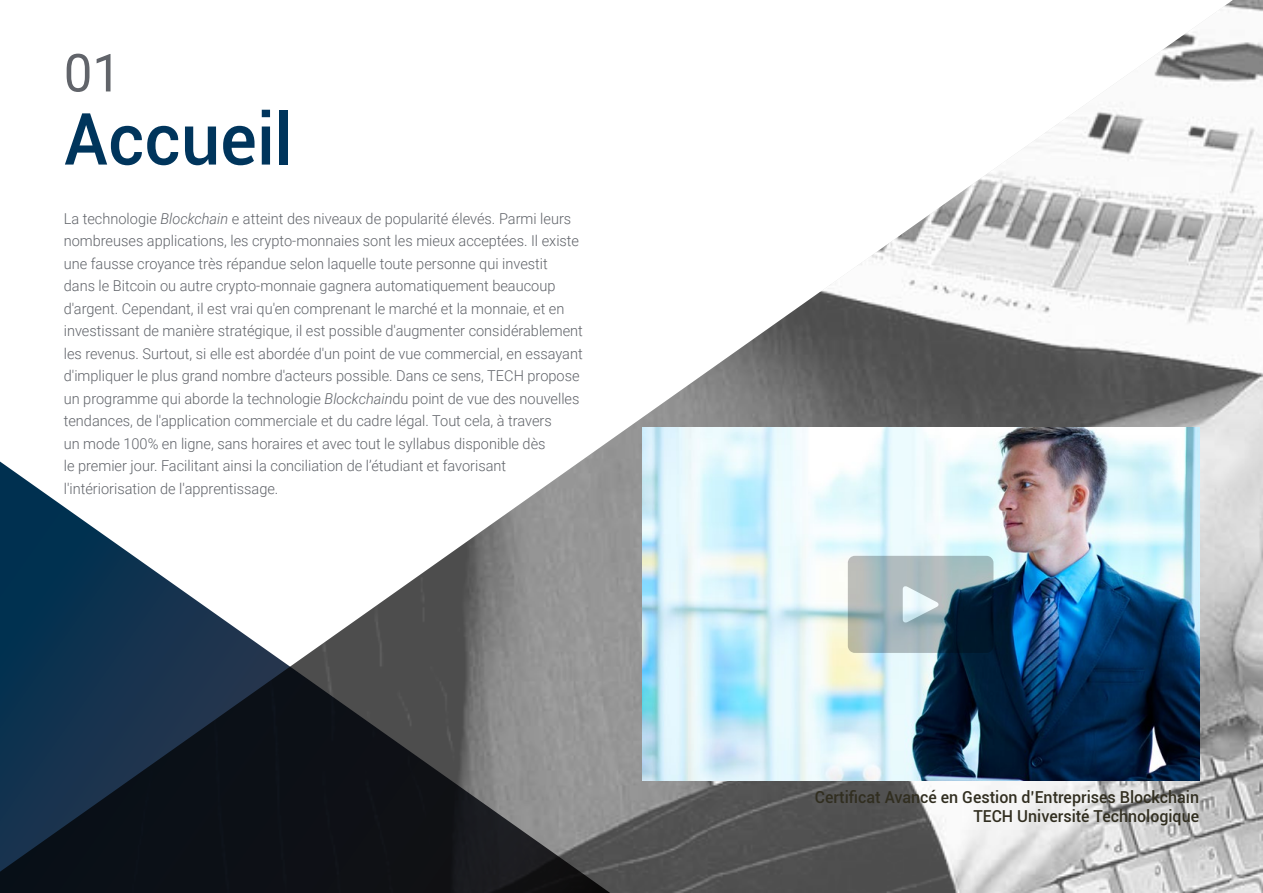
<style>
.page{position:relative;width:1263px;height:893px;background:#fff}
.page>*{position:absolute;margin:0;border:0;box-sizing:border-box;transform-origin:0 0}
.t1{font:500 72px "Roboto";color:#00355c}
.t2{font:52.5px "Roboto";color:#61646a}
.t3{font:500 16.5px/19.5px "Roboto";color:#312e20;text-align:right}
.t4{font:300 15px/22.5px "Roboto";color:#61646a}
.s1{font-style:italic}
</style>
<div class="page">
<img style="left:602px;top:0;width:661px;height:893px">
<img style="left:642px;top:428px;width:557px;height:353px">
<svg style="left:848px;top:556px;width:145px;height:97px;background:#87999f"></svg>
<svg style="left:0;top:446px;width:640px;height:447px"></svg>
<h2 class="t2" style="left:64px;top:36px;width:59px">01</h2>
<h1 class="t1" style="left:64px;top:88px;width:231px">Accueil</h1>
<p class="t4" style="left:64px;top:207px;width:521px">La technologie <span class="s1">Blockchain</span> e atteint des niveaux de popularité élevés. Parmi leurs nombreuses applications, les crypto-monnaies sont les mieux acceptées. Il existe une fausse croyance très répandue selon laquelle toute personne qui investit<br>dans le Bitcoin ou autre crypto-monnaie gagnera automatiquement beaucoup d'argent. Cependant, il est vrai qu'en comprenant le marché et la monnaie, et en investissant de manière stratégique, il est possible d'augmenter considérablement les revenus. Surtout, si elle est abordée d'un point de vue commercial, en essayant d'impliquer le plus grand nombre d'acteurs possible. Dans ce sens, TECH propose un programme qui aborde la technologie <span class="s1">Blockchain</span>du point de vue des nouvelles tendances, de l'application commerciale et du cadre légal. Tout cela, à travers<br>un mode 100% en ligne, sans horaires et avec tout le syllabus disponible dès<br>le premier jour. Facilitant ainsi la conciliation de l’étudiant et favorisant l'intériorisation de l'apprentissage.</p>
<p class="t3" style="left:815px;top:787px;width:386px">Certificat Avancé en Gestion d’Entreprises Blockchain<br>TECH Université Technologique</p>
</div>
